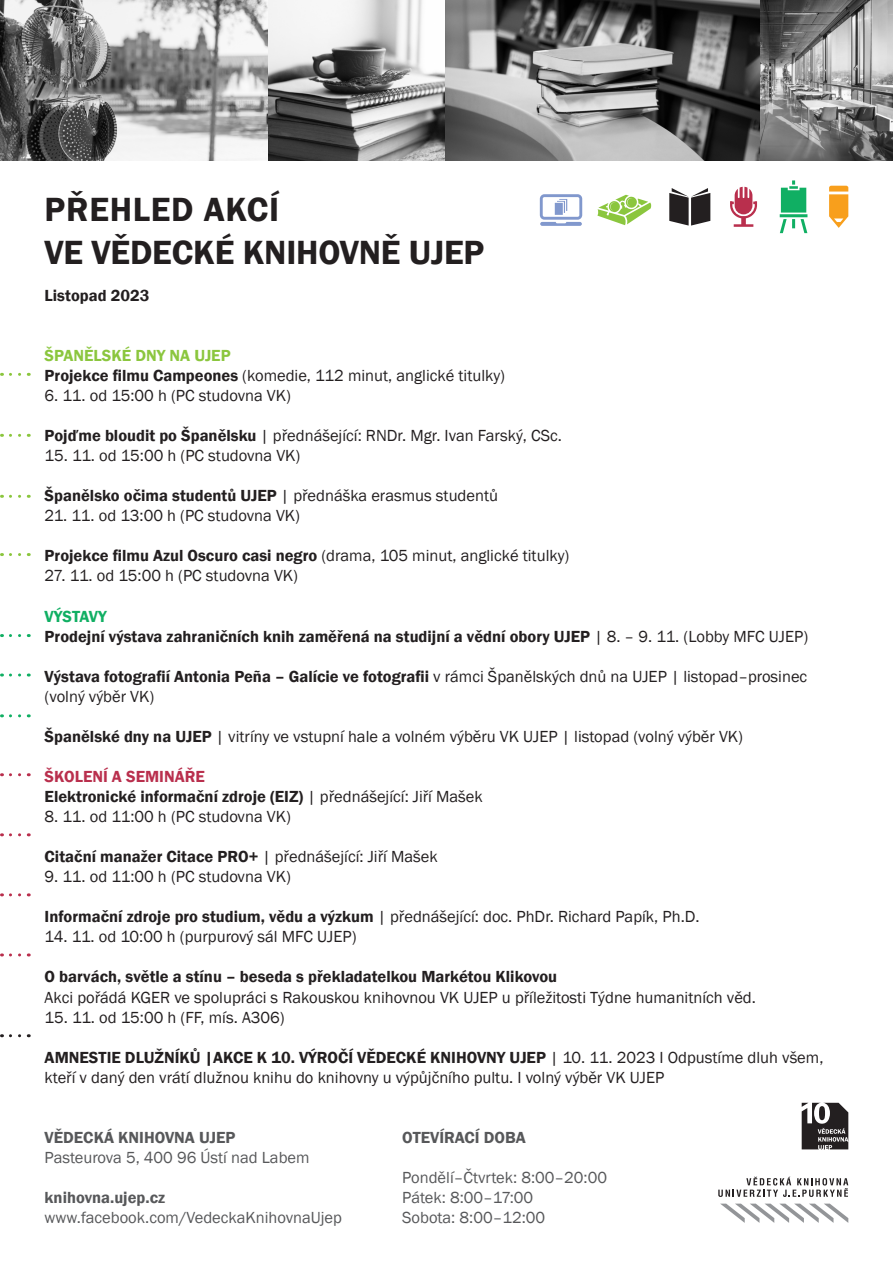
<style>
.page{position:relative;width:893px;height:1263px;background:#fff}
.page>*{position:absolute;margin:0;border:0;box-sizing:border-box;transform-origin:0 0}
.t1{font:600 34.5px "Franklin Gothic";letter-spacing:-.005em;color:#231f20}
.t2{font:600 34.5px "Franklin Gothic";letter-spacing:.02em;color:#231f20}
.text{font:16.5px/20.1px "Franklin Gothic";color:#231f20}
.text-2{font:600 16.5px "Franklin Gothic";color:#231f20}
.text-3{font:16.5px "Franklin Gothic";color:#57585a}
.text-4{font:600 16.5px "Franklin Gothic";color:#57585a}
.text-5{font:600 16.5px "Franklin Gothic";color:#8bc63e}
.text-6{font:600 16.5px "Franklin Gothic";color:#b92f4d}
.text-7{font:600 16.5px "Franklin Gothic";color:#10af63}
.s1{font-weight:600}
.s2{font-weight:400}
</style>
<div class="page">
<svg style="left:780px;top:180px;width:27px;height:53px"></svg>
<svg style="left:669px;top:188px;width:41px;height:38px"></svg>
<svg style="left:730px;top:187px;width:27px;height:40px"></svg>
<svg style="left:829px;top:186px;width:19px;height:42px"></svg>
<svg style="left:597px;top:195px;width:54px;height:30px"></svg>
<svg style="left:720px;top:1203px;width:128px;height:20px"></svg>
<svg style="left:718px;top:1177px;width:130px;height:20px"></svg>
<svg style="left:10px;top:673px;width:19px;height:3px"></svg>
<svg style="left:10px;top:373px;width:19px;height:3px"></svg>
<svg style="left:10px;top:495px;width:19px;height:3px"></svg>
<svg style="left:10px;top:634px;width:19px;height:3px"></svg>
<svg style="left:540px;top:194px;width:42px;height:32px"></svg>
<svg style="left:10px;top:553px;width:19px;height:3px"></svg>
<svg style="left:10px;top:773px;width:19px;height:3px"></svg>
<svg style="left:10px;top:833px;width:19px;height:3px"></svg>
<img style="left:0;top:0;width:893px;height:160px">
<svg style="left:10px;top:434px;width:19px;height:3px"></svg>
<svg style="left:10px;top:714px;width:19px;height:3px"></svg>
<svg style="left:10px;top:1034px;width:19px;height:3px"></svg>
<svg style="left:802px;top:1103px;width:46px;height:46px"></svg>
<svg style="left:10px;top:893px;width:19px;height:3px"></svg>
<svg style="left:10px;top:953px;width:19px;height:3px"></svg>
<p class="t2" style="left:45px;top:188px;width:236px">PŘEHLED AKCÍ</p>
<p class="t1" style="left:45px;top:231px;width:441px">VE VĚDECKÉ KNIHOVNĚ UJEP</p>
<p class="text-2" style="left:45px;top:285px;width:106px">Listopad 2023</p>
<p class="text-5" style="left:45px;top:345px;width:188px">ŠPANĚLSKÉ DNY NA UJEP</p>
<p class="text" style="left:45px;top:366px;width:462px"><span class="s1">Projekce filmu Campeones</span> (komedie, 112 minut, anglické titulky)</p>
<p class="text" style="left:45px;top:386px;width:248px">6. 11. od 15:00 h (PC studovna VK)</p>
<p class="text" style="left:45px;top:426px;width:519px"><span class="s1">Pojďme bloudit po Španělsku</span> | přednášející: RNDr. Mgr. Ivan Farský, CSc.</p>
<p class="text" style="left:45px;top:446px;width:257px">15. 11. od 15:00 h (PC studovna VK)</p>
<p class="text-2" style="left:45px;top:486px;width:455px">Španělsko očima studentů UJEP <span class="s2">| přednáška erasmus studentů</span></p>
<p class="text" style="left:45px;top:506px;width:257px">21. 11. od 13:00 h (PC studovna VK)</p>
<p class="text-2" style="left:45px;top:546px;width:526px">Projekce filmu Azul Oscuro casi negro <span class="s2">(drama, 105 minut, anglické titulky)</span></p>
<p class="text" style="left:45px;top:566px;width:255px">27. 11. od 15:00 h (PC studovna VK)</p>
<p class="text-7" style="left:45px;top:606px;width:64px">VÝSTAVY</p>
<p class="text-2" style="left:45px;top:626px;width:765px">Prodejní výstava zahraničních knih zaměřená na studijní a vědní obory UJEP <span class="s2">| 8. – 9. 11. (Lobby MFC UJEP)</span></p>
<p class="text" style="left:45px;top:666px;width:764px"><span class="s1">Výstava fotografií Antonia Peña – Galície ve fotografii</span> v rámci Španělských dnů na UJEP | listopad–prosinec (volný výběr VK)</p>
<p class="text" style="left:45px;top:727px;width:700px"><span class="s1">Španělské dny na UJEP</span> | vitríny ve vstupní hale a volném výběru VK UJEP | listopad (volný výběr VK)</p>
<p class="text-6" style="left:45px;top:766px;width:162px">ŠKOLENÍ A SEMINÁŘE</p>
<p class="text-2" style="left:45px;top:786px;width:440px">Elektronické informační zdroje (EIZ) <span class="s2">| přednášející: Jiří Mašek</span></p>
<p class="text" style="left:45px;top:807px;width:248px">8. 11. od 11:00 h (PC studovna VK)</p>
<p class="text-2" style="left:45px;top:846px;width:395px">Citační manažer Citace PRO+ <span class="s2">| přednášející: Jiří Mašek</span></p>
<p class="text" style="left:45px;top:867px;width:248px">9. 11. od 11:00 h (PC studovna VK)</p>
<p class="text" style="left:45px;top:907px;width:656px"><span class="s1">Informační zdroje pro studium, vědu a výzkum</span> | přednášející: doc. PhDr. Richard Papík, Ph.D.</p>
<p class="text" style="left:45px;top:927px;width:313px">14. 11. od 10:00 h (purpurový sál MFC UJEP)</p>
<p class="text-2" style="left:45px;top:967px;width:514px">O barvách, světle a stínu – beseda s překladatelkou Markétou Klikovou</p>
<p class="text" style="left:45px;top:987px;width:713px">Akci pořádá KGER ve spolupráci s Rakouskou knihovnou VK UJEP u příležitosti Týdne humanitních věd.</p>
<p class="text" style="left:45px;top:1007px;width:242px">15. 11. od 15:00 h (FF, mís. A306)</p>
<p class="text" style="left:45px;top:1047px;width:780px"><span class="s1">AMNESTIE DLUŽNÍKŮ |AKCE K 10. VÝROČÍ VĚDECKÉ KNIHOVNY UJEP</span> | 10. 11. 2023 I Odpustíme dluh všem, kteří v daný den vrátí dlužnou knihu do knihovny u výpůjčního pultu. I volný výběr VK UJEP</p>
<p class="text-4" style="left:45px;top:1127px;width:192px">VĚDECKÁ KNIHOVNA UJEP</p>
<p class="text-3" style="left:45px;top:1147px;width:266px">Pasteurova 5, 400 96 Ústí nad Labem</p>
<p class="text-4" style="left:45px;top:1187px;width:122px">knihovna.ujep.cz</p>
<p class="text-3" style="left:45px;top:1207px;width:299px">www.facebook.com/VedeckaKnihovnaUjep</p>
<p class="text-4" style="left:402px;top:1127px;width:125px">OTEVÍRACÍ DOBA</p>
<p class="text-3" style="left:402px;top:1167px;width:206px">Pondělí–Čtvrtek: 8:00–20:00</p>
<p class="text-3" style="left:402px;top:1187px;width:133px">Pátek: 8:00–17:00</p>
<p class="text-3" style="left:402px;top:1207px;width:144px">Sobota: 8:00–12:00</p>
</div>
